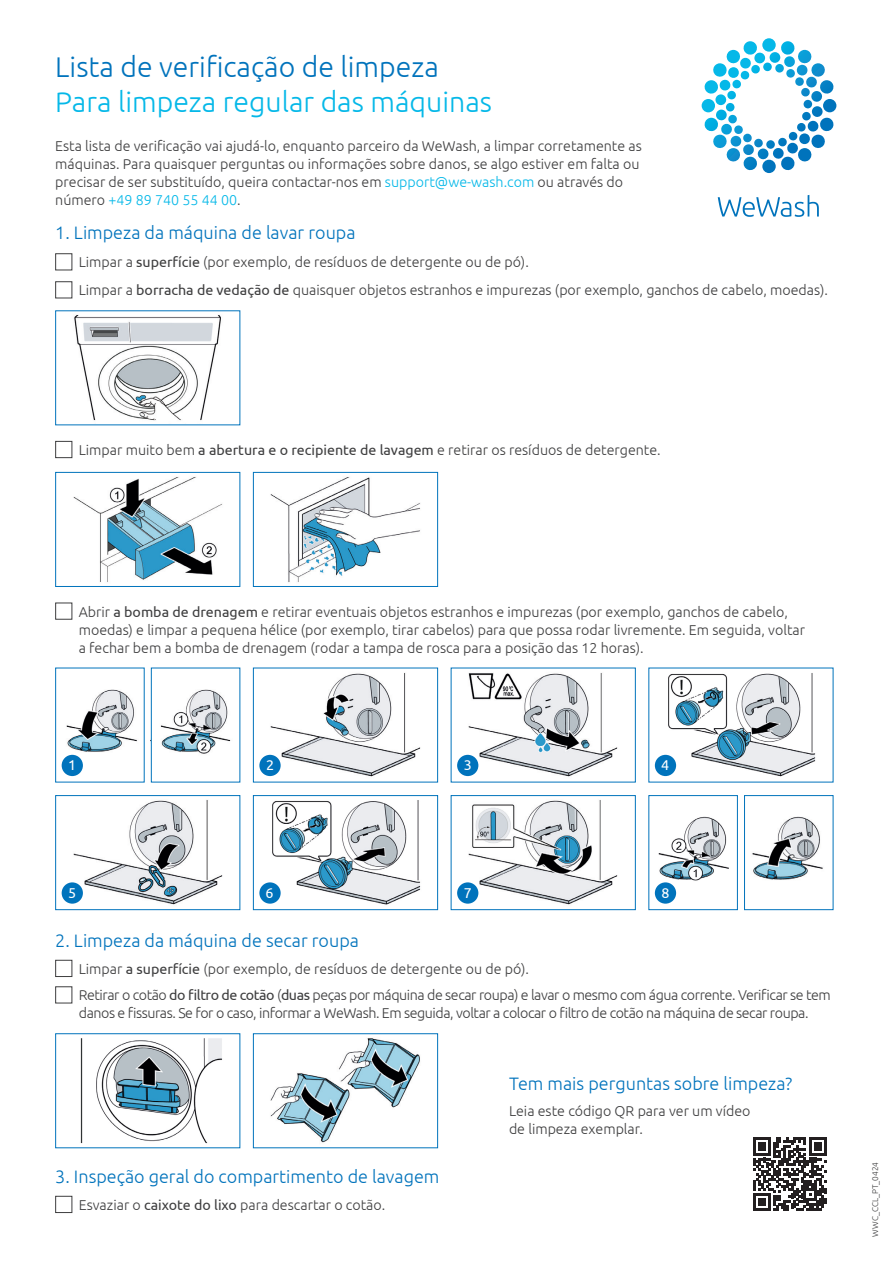
<style>
.page{position:relative;width:893px;height:1263px;background:#fff}
.page>*{position:absolute;margin:0;border:0;box-sizing:border-box;transform-origin:0 0}
.t1{font:300 28.5px "Ubuntu";color:#05b8e8}
.t2{font:300 28.5px "Ubuntu";color:#0073bc}
.t3{font:300 18px "Ubuntu";color:#0073bc}
.t4{font:300 14.25px/18px "Ubuntu";color:#3e3e3f}
.t5{font:300 14.25px/26.5px "Ubuntu";letter-spacing:-.03em;color:#3e3e3f}
.t6{font:14.25px "Ubuntu";color:#fff}
.t7{font:300 8.25px "Ubuntu";color:#3e3e3f}
.s1{color:#05b8e8}
.s2{font-weight:400}
</style>
<div class="page">
<div style="left:55px;top:253px;width:17px;height:17px;border:1px solid #3e3e3f"></div>
<div style="left:55px;top:281px;width:17px;height:17px;border:1px solid #3e3e3f"></div>
<div style="left:55px;top:441px;width:17px;height:17px;border:1px solid #3e3e3f"></div>
<div style="left:55px;top:603px;width:17px;height:17px;border:1px solid #3e3e3f"></div>
<img style="left:74px;top:315px;width:147px;height:106px">
<img style="left:73px;top:477px;width:149px;height:105px">
<div style="left:55px;top:472px;width:185px;height:115px;border:1px solid #0073bc"></div>
<img style="left:270px;top:477px;width:150px;height:105px">
<div style="left:253px;top:472px;width:185px;height:115px;border:1px solid #0073bc"></div>
<img style="left:64px;top:689px;width:73px;height:88px">
<img style="left:160px;top:689px;width:71px;height:65px">
<img style="left:268px;top:672px;width:153px;height:105px">
<div style="left:253px;top:668px;width:185px;height:114px;border:1px solid #0073bc"></div>
<img style="left:466px;top:673px;width:152px;height:104px">
<img style="left:664px;top:673px;width:152px;height:104px">
<img style="left:73px;top:800px;width:150px;height:105px">
<div style="left:55px;top:795px;width:185px;height:115px;border:1px solid #0073bc"></div>
<img style="left:272px;top:800px;width:149px;height:105px">
<div style="left:253px;top:795px;width:185px;height:115px;border:1px solid #0073bc"></div>
<img style="left:468px;top:800px;width:150px;height:105px">
<div style="left:451px;top:795px;width:185px;height:115px;border:1px solid #0073bc"></div>
<img style="left:656px;top:816px;width:73px;height:86px">
<div style="left:648px;top:795px;width:90px;height:115px;border:1px solid #0073bc"></div>
<img style="left:752px;top:816px;width:71px;height:64px">
<div style="left:744px;top:795px;width:89px;height:115px;border:1px solid #0073bc"></div>
<img style="left:80px;top:1038px;width:143px;height:106px">
<div style="left:55px;top:1033px;width:185px;height:115px;border:1px solid #0073bc"></div>
<img style="left:270px;top:1038px;width:150px;height:105px">
<div style="left:253px;top:1033px;width:185px;height:115px;border:1px solid #0073bc"></div>
<svg style="left:718px;top:195px;width:101px;height:22px"></svg>
<svg style="left:712px;top:38px;width:114px;height:52px"></svg>
<div style="left:55px;top:960px;width:17px;height:17px;border:1px solid #3e3e3f"></div>
<div style="left:55px;top:986px;width:17px;height:17px;border:1px solid #3e3e3f"></div>
<div style="left:55px;top:1196px;width:17px;height:17px;border:1px solid #3e3e3f"></div>
<svg style="left:753px;top:1138px;width:73px;height:73px"></svg>
<div style="left:62px;top:755px;width:21px;height:21px;background:#0073bc;border-radius:50%"></div>
<div style="left:62px;top:882px;width:21px;height:22px;background:#0073bc;border-radius:50%"></div>
<div style="left:259px;top:755px;width:22px;height:21px;background:#0073bc;border-radius:50%"></div>
<div style="left:259px;top:882px;width:22px;height:22px;background:#0073bc;border-radius:50%"></div>
<div style="left:457px;top:755px;width:21px;height:21px;background:#0073bc;border-radius:50%"></div>
<div style="left:457px;top:882px;width:21px;height:22px;background:#0073bc;border-radius:50%"></div>
<div style="left:655px;top:755px;width:21px;height:21px;background:#0073bc;border-radius:50%"></div>
<div style="left:655px;top:882px;width:21px;height:22px;background:#0073bc;border-radius:50%"></div>
<h1 class="t2" style="left:55px;top:50px;width:385px">Lista de verificação de limpeza</h1>
<h1 class="t1" style="left:55px;top:84px;width:438px">Para limpeza regular das máquinas</h1>
<p class="t4" style="left:55px;top:137px;width:588px">Esta lista de verificação vai ajudá-lo, enquanto parceiro da WeWash, a limpar corretamente as máquinas. Para quaisquer perguntas ou informações sobre danos, se algo estiver em falta ou precisar de ser substituído, queira contactar-nos em <span class="s1">support@we-wash.com</span> ou através do número <span class="s1">+49 89 740 55 44 00</span>.</p>
<p class="t3" style="left:55px;top:222px;width:302px">1. Limpeza da máquina de lavar roupa</p>
<p class="t4" style="left:79px;top:248px;width:751px;line-height:28px">Limpar a <span class="s2">superfície</span> (por exemplo, de resíduos de detergente ou de pó).<br>Limpar a <span class="s2">borracha de vedação de</span> quaisquer objetos estranhos e impurezas (por exemplo, ganchos de cabelo, moedas).</p>
<p class="t4" style="left:79px;top:441px;width:583px">Limpar muito bem <span class="s2">a abertura e o recipiente de lavagem</span> e retirar os resíduos de detergente.</p>
<p class="t4" style="left:79px;top:602px;width:728px">Abrir <span class="s2">a bomba de drenagem</span> e retirar eventuais objetos estranhos e impurezas (por exemplo, ganchos de cabelo, moedas) e limpar a pequena hélice (por exemplo, tirar cabelos) para que possa rodar livremente. Em seguida, voltar a fechar bem a bomba de drenagem (rodar a tampa de rosca para a posição das 12 horas).</p>
<p class="t6" style="left:68px;top:757px;width:10px">1</p>
<p class="t6" style="left:266px;top:757px;width:10px">2</p>
<p class="t6" style="left:464px;top:757px;width:10px">3</p>
<p class="t6" style="left:661px;top:757px;width:10px">4</p>
<p class="t6" style="left:68px;top:884px;width:10px">5</p>
<p class="t6" style="left:266px;top:884px;width:10px">6</p>
<p class="t6" style="left:464px;top:884px;width:10px">7</p>
<p class="t6" style="left:661px;top:884px;width:10px">8</p>
<p class="t3" style="left:55px;top:930px;width:305px">2. Limpeza da máquina de secar roupa</p>
<p class="t5" style="left:79px;top:955px;width:754px">Limpar <span class="s2">a superfície</span> (por exemplo, de resíduos de detergente ou de pó).<br>Retirar o cotão <span class="s2">do filtro de cotão</span> (<span class="s2">duas</span> peças por máquina de secar roupa) e lavar o mesmo com água corrente. Verificar se tem</p>
<p class="t5" style="left:79px;top:1000px;width:731px">danos e fissuras. Se for o caso, informar a WeWash. Em seguida, voltar a colocar o filtro de cotão na máquina de secar roupa.</p>
<p class="t3" style="left:55px;top:1166px;width:386px">3. Inspeção geral do compartimento de lavagem</p>
<p class="t4" style="left:79px;top:1195px;width:308px">Esvaziar o <span class="s2">caixote do lixo</span> para descartar o cotão.</p>
<p class="t3" style="left:509px;top:1072px;width:285px">Tem mais perguntas sobre limpeza?</p>
<p class="t4" style="left:509px;top:1102px;width:243px">Leia este código QR para ver um vídeo de limpeza exemplar.</p>
<p class="t7" style="left:870px;top:1236px;width:76px;rotate:-90deg">WWC_CCL_PT_0424</p>
</div>
